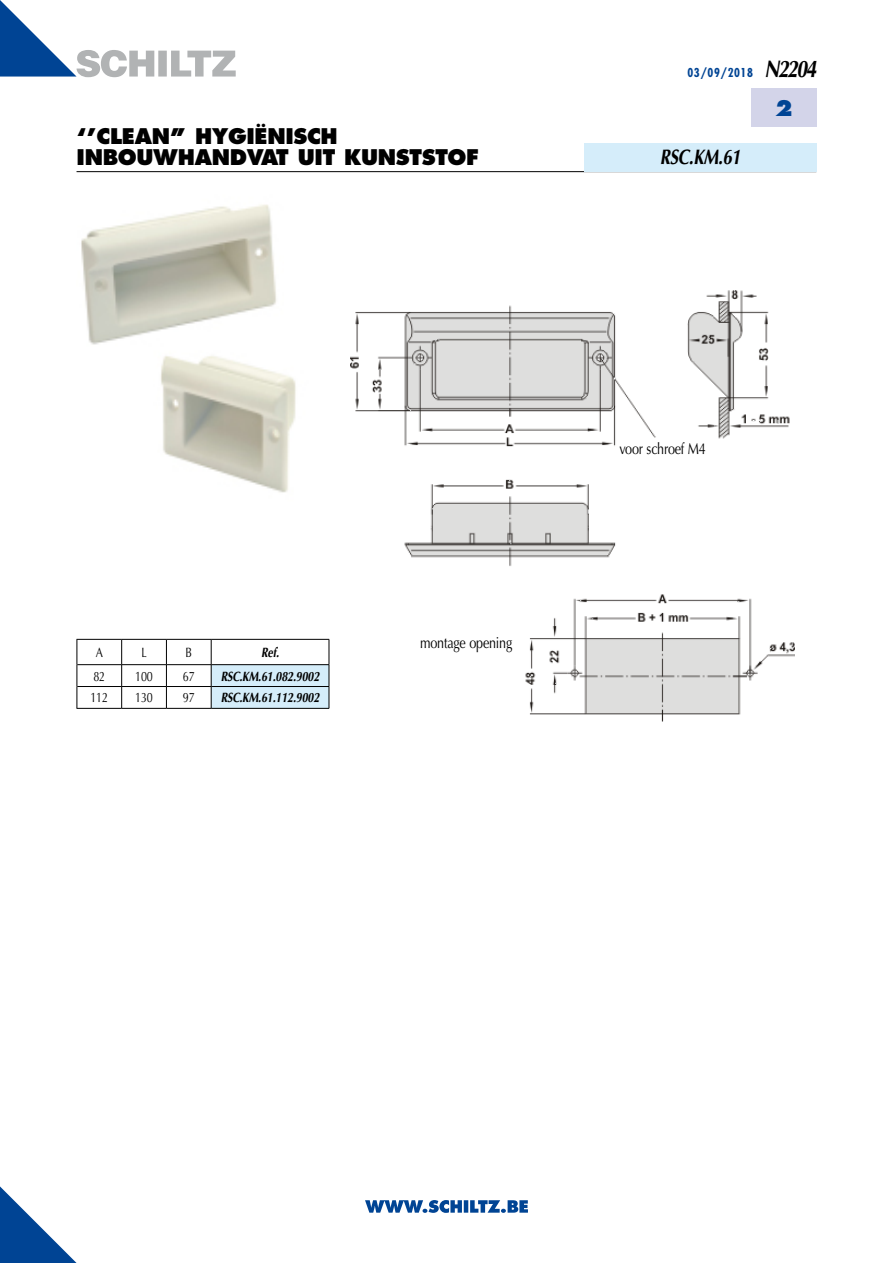
<style>
.page{position:relative;width:893px;height:1263px;background:#fff}
.page>*{position:absolute;margin:0;border:0;box-sizing:border-box;transform-origin:0 0}
.t1{font:800 21px/21px "Futura";letter-spacing:-.015em;color:#000}
.t2{font:italic 700 21px "Optima";letter-spacing:-.015em;color:#000;scale:.8 1}
.t3{font:800 21px "Futura";color:#004494}
.t4{font:15.75px "Optima";letter-spacing:-.015em;color:#000;scale:.8 1}
.t5{font:italic 700 13.5px "Optima";letter-spacing:-.015em;color:#000;scale:.8 1}
.t6{font:13.5px "Optima";letter-spacing:-.015em;color:#000;scale:.8 1}
.t7{font:700 condensed 12px "Futura";letter-spacing:.05em;color:#004494}
.s1{font-family:"Optima";font-style:italic;font-stretch:normal;font-size:24px;color:#000}
</style>
<div class="page">
<svg style="left:0;top:1186px;width:77px;height:77px"></svg>
<div style="left:751px;top:89px;width:65px;height:38px;background:#d3d4e9"></div>
<hr style="left:77px;top:171px;width:739px;height:1px;background:#000">
<svg style="left:0;top:0;width:236px;height:77px"></svg>
<svg style="left:365px;top:1200px;width:163px;height:13px"></svg>
<div style="left:584px;top:143px;width:232px;height:28px;background:#d5edfa"></div>
<img style="left:351px;top:290px;width:444px;height:431px">
<hr style="left:77px;top:708px;width:45px;height:1px;background:#000">
<hr style="left:122px;top:708px;width:44px;height:1px;background:#000">
<hr style="left:166px;top:708px;width:45px;height:1px;background:#000">
<hr style="left:211px;top:708px;width:118px;height:1px;background:#000">
<svg style="left:77px;top:639px;width:253px;height:69px"></svg>
<div style="left:619px;top:443px;width:177px;height:37px;background:#fff"></div>
<img style="left:81px;top:204px;width:195px;height:141px">
<img style="left:161px;top:356px;width:135px;height:137px">
<div style="left:364px;top:637px;width:148px;height:37px;background:#fff"></div>
<p class="t1" style="left:77px;top:125px;width:404px">‘’CLEAN’’ HYGIËNISCH<br>INBOUWHANDVAT UIT KUNSTSTOF</p>
<p class="t7" style="left:687px;top:65px;width:130px">03/09/2018 <span class="s1">N2204</span></p>
<p class="t2" style="left:660px;top:145px;width:103px">RSC.KM.61</p>
<p class="t3" style="left:775px;top:95px;width:19px">2</p>
<p class="t6" style="left:96px;top:644px;width:11px">A</p>
<p class="t6" style="left:141px;top:644px;width:8px">L</p>
<p class="t6" style="left:186px;top:644px;width:10px">B</p>
<p class="t5" style="left:261px;top:644px;width:24px">Ref.</p>
<p class="t6" style="left:93px;top:668px;width:16px">82</p>
<p class="t6" style="left:135px;top:668px;width:24px">100</p>
<p class="t6" style="left:183px;top:668px;width:16px">67</p>
<p class="t5" style="left:221px;top:668px;width:125px">RSC.KM.61.082.9002</p>
<p class="t6" style="left:90px;top:690px;width:24px">112</p>
<p class="t6" style="left:135px;top:690px;width:24px">130</p>
<p class="t6" style="left:183px;top:690px;width:16px">97</p>
<p class="t5" style="left:221px;top:690px;width:125px">RSC.KM.61.112.9002</p>
<p class="t4" style="left:420px;top:634px;width:117px">montage opening</p>
<p class="t4" style="left:619px;top:440px;width:110px">voor schroef M4</p>
</div>
